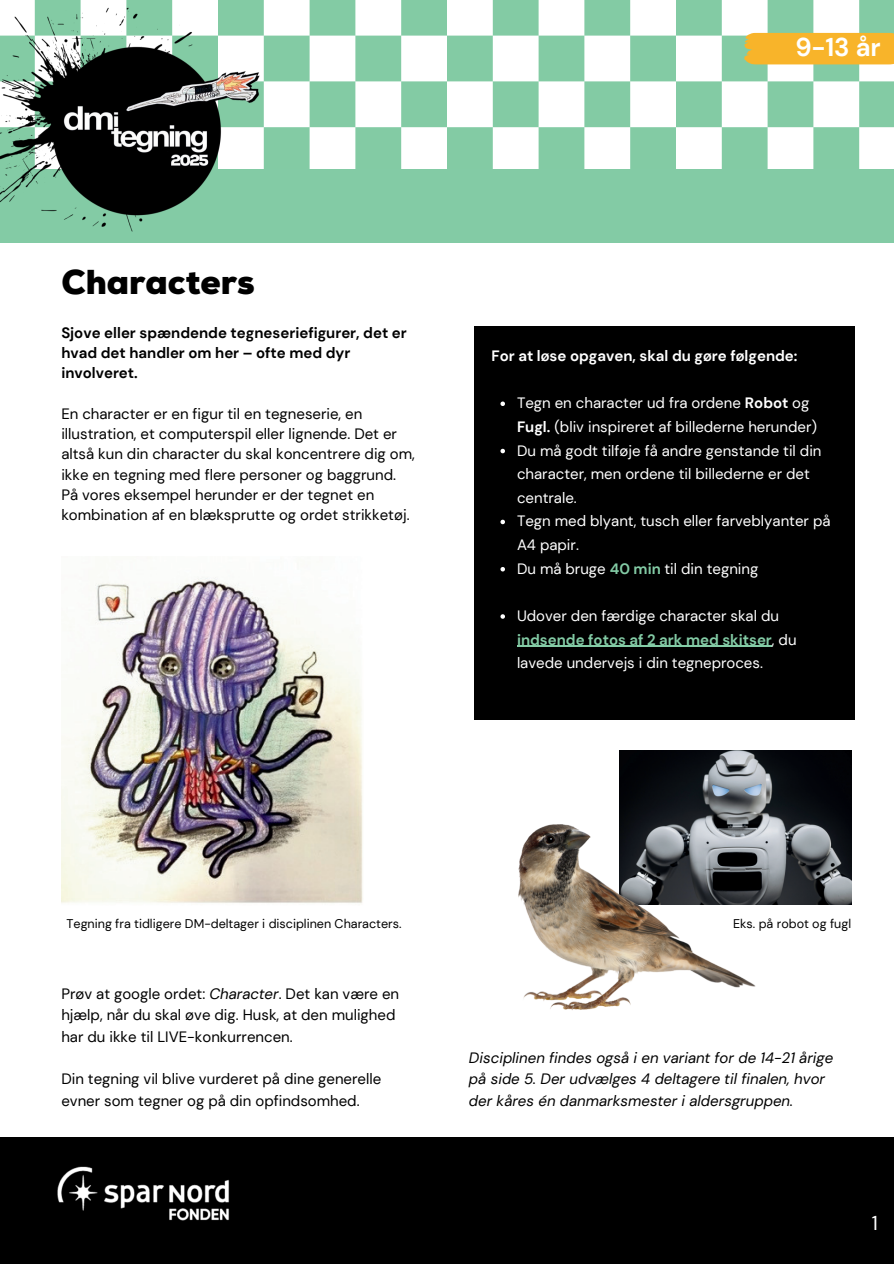
<style>
.page{position:relative;width:894px;height:1264px;background:#fff}
.page>*{position:absolute;margin:0;border:0;box-sizing:border-box;transform-origin:0 0}
.t1{font:900 34.5px "Nexa";color:#000}
.t2{font:700 25.8px "DM Sans";color:#fff}
.t3{font:20.1px "DM Sans";color:#fff}
.t4{font:15px/20.2px "DM Sans";color:#000}
.t5{font:15px/23.7px "DM Sans";color:#fff}
.t6{font:italic 15px/21.5px "DM Sans";color:#000}
.t7{font:700 15px/20.2px "DM Sans";color:#000}
.t8{font:700 15px "DM Sans";color:#fff}
.t9{font:12.6px "DM Sans";color:#000}
.s1{font-weight:700}
.s2{font-weight:700;color:#83cba5}
.s3{font-style:italic}
</style>
<div class="page">
<img style="left:0;top:0;width:893px;height:169px">
<div style="left:0;top:1136px;width:893px;height:127px;background:#000"></div>
<div style="left:0;top:169px;width:893px;height:74px;background:#83cba5"></div>
<img style="left:61px;top:577px;width:302px;height:326px">
<img style="left:619px;top:750px;width:232px;height:155px">
<img style="left:518px;top:824px;width:237px;height:186px">
<div style="left:474px;top:326px;width:380px;height:393px;background:#000"></div>
<svg style="left:500px;top:401px;width:5px;height:5px"></svg>
<svg style="left:500px;top:449px;width:5px;height:4px"></svg>
<svg style="left:500px;top:519px;width:5px;height:5px"></svg>
<svg style="left:500px;top:567px;width:5px;height:4px"></svg>
<svg style="left:500px;top:614px;width:5px;height:4px"></svg>
<hr style="left:517px;top:645px;width:254px;height:2px;background:#83cba5">
<div style="left:740px;top:33px;width:153px;height:31px;background:#f8b42a"></div>
<img style="left:1px;top:0;width:272px;height:232px">
<img style="left:57px;top:1166px;width:172px;height:55px">
<h2 class="t2" style="left:795px;top:31px;width:87px">9-13 år</h2>
<h1 class="t1" style="left:61px;top:260px;width:195px">Characters</h1>
<p class="t7" style="left:61px;top:322px;width:347px">Sjove eller spændende tegneseriefigurer, det er hvad det handler om her – ofte med dyr involveret.</p>
<p class="t4" style="left:61px;top:403px;width:355px">En character er en figur til en tegneserie, en illustration, et computerspil eller lignende. Det er altså kun din character du skal koncentrere dig om, ikke en tegning med flere personer og baggrund.<br>På vores eksempel herunder er der tegnet en kombination af en blæksprutte og ordet strikketøj.</p>
<p class="t8" style="left:491px;top:346px;width:307px">For at løse opgaven, skal du gøre følgende:</p>
<p class="t5" style="left:517px;top:391px;width:315px">Tegn en character ud fra ordene <span class="s1">Robot</span> og <span class="s1">Fugl.</span> (bliv inspireret af billederne herunder)<br>Du må godt tilføje få andre genstande til din character, men ordene til billederne er det centrale.<br>Tegn med blyant, tusch eller farveblyanter på A4 papir.<br>Du må bruge <span class="s2">40 min</span> til din tegning</p>
<p class="t5" style="left:517px;top:604px;width:281px">Udover den færdige character skal du <span class="s2">indsende fotos af 2 ark med skitser</span>, du lavede undervejs i din tegneproces.</p>
<p class="t9" style="left:66px;top:916px;width:336px">Tegning fra tidligere DM-deltager i disciplinen Characters.</p>
<p class="t4" style="left:61px;top:982px;width:339px;line-height:21.3px">Prøv at google ordet: <span class="s3">Character</span>. Det kan være en hjælp, når du skal øve dig. Husk, at den mulighed har du ikke til LIVE-konkurrencen.</p>
<p class="t4" style="left:61px;top:1068px;width:321px;line-height:21.3px">Din tegning vil blive vurderet på dine generelle evner som tegner og på din opfindsomhed.</p>
<p class="t9" style="left:733px;top:916px;width:119px">Eks. på robot og fugl</p>
<p class="t6" style="left:469px;top:1046px;width:366px">Disciplinen findes også i en variant for de 14-21 årige på side 5. Der udvælges 4 deltagere til finalen, hvor der kåres én danmarksmester i aldersgruppen.</p>
<h3 class="t3" style="left:871px;top:1210px;width:8px">1</h3>
</div>
